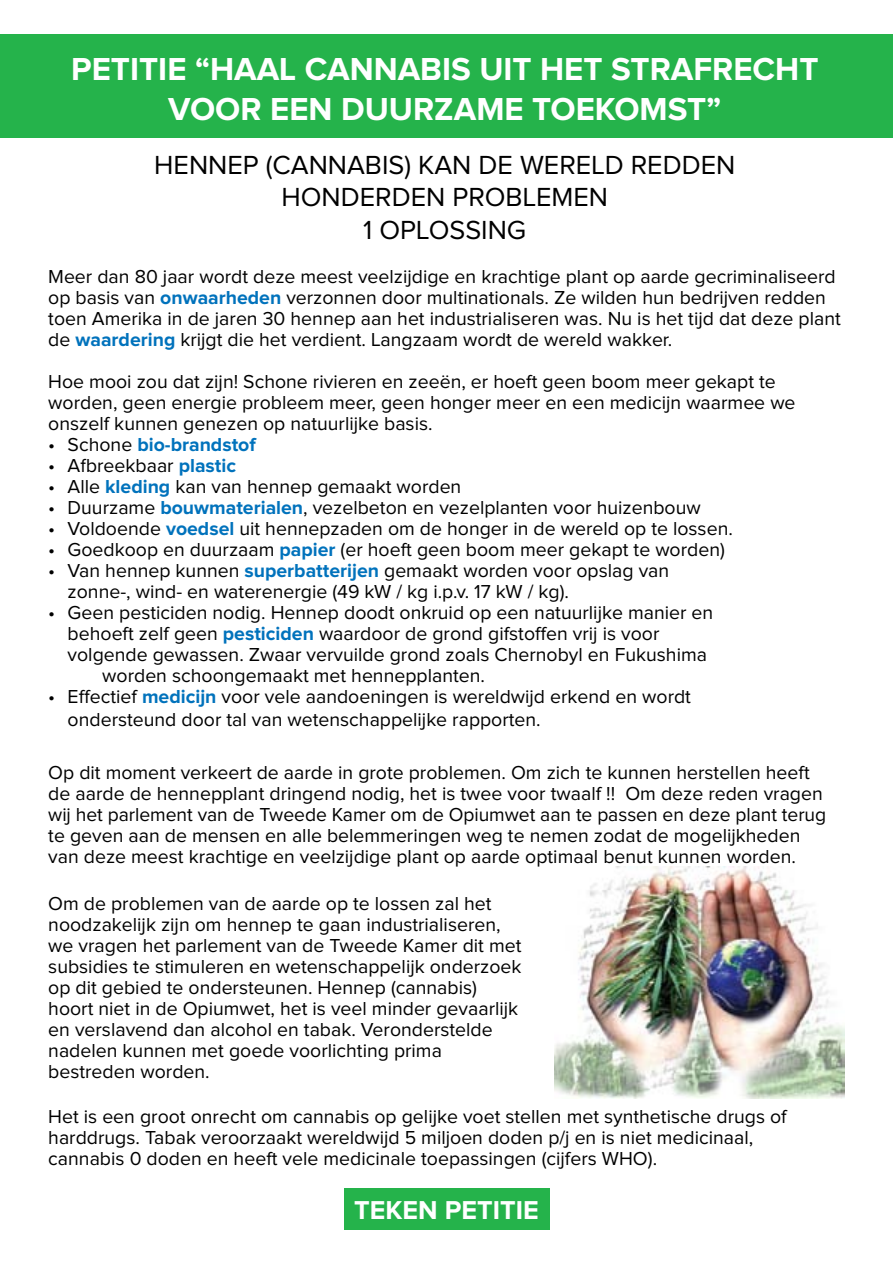
<style>
.page{position:relative;width:893px;height:1263px;background:#fff}
.page>*{position:absolute;margin:0;border:0;box-sizing:border-box;transform-origin:0 0}
.t1{font:700 33px/39.6px "Proxima Nova";color:#fff;text-align:center}
.t2{font:27.15px/32.5px "Proxima Nova";color:#000;text-align:center}
.t3{font:700 26.85px "Proxima Nova";color:#fff}
.t4{font:19.5px/21px "Proxima Nova";color:#000}
.t5{font:700 19.5px "Proxima Nova";color:#0072bc}
.s1{font-weight:700;color:#0072bc}
.s2{font-weight:400;color:#000}
</style>
<div class="page">
<div style="left:0;top:35px;width:893px;height:103px;background:#25b34b"></div>
<img style="left:554px;top:867px;width:291px;height:231px">
<div style="left:344px;top:1188px;width:205px;height:42px;background:#25b34b"></div>
<h1 class="t1" style="left:71px;top:51px;width:747px">petitie “HAAL CANNABIS UIT HET STRAFRECHT<br>VOOR EEN DUURZAME TOEKOMST”</h1>
<h2 class="t2" style="left:154px;top:150px;width:583px">HENNEP (CANNABIS) KAN DE WERELD REDDEN<br>HONDERDEN PROBLEMEN<br>1 OPLOSSING</h2>
<p class="t4" style="left:48px;top:267px;width:794px">Meer dan 80 jaar wordt deze meest veelzijdige en krachtige plant op aarde gecriminaliseerd op basis van <span class="s1">onwaarheden</span> verzonnen door multinationals. Ze wilden hun bedrijven redden toen Amerika in de jaren 30 hennep aan het industrialiseren was. Nu is het tijd dat deze plant de <span class="s1">waardering</span> krijgt die het verdient. Langzaam wordt de wereld wakker.</p>
<p class="t4" style="left:48px;top:372px;width:749px">Hoe mooi zou dat zijn! Schone rivieren en zeeën, er hoeft geen boom meer gekapt te worden, geen energie probleem meer, geen honger meer en een medicijn waarmee we onszelf kunnen genezen op natuurlijke basis.</p>
<p class="t5" style="left:48px;top:436px;width:209px"><span class="s2">• Schone</span> bio-brandstof</p>
<p class="t4" style="left:48px;top:456px;width:189px">• Afbreekbaar <span class="s1">plastic</span></p>
<p class="t4" style="left:48px;top:477px;width:415px">• Alle <span class="s1">kleding</span> kan van hennep gemaakt worden</p>
<p class="t4" style="left:48px;top:498px;width:654px">• Duurzame <span class="s1">bouwmaterialen</span>, vezelbeton en vezelplanten voor huizenbouw</p>
<p class="t4" style="left:48px;top:519px;width:686px">• Voldoende <span class="s1">voedsel</span> uit hennepzaden om de honger in de wereld op te lossen.</p>
<p class="t4" style="left:48px;top:540px;width:678px">• Goedkoop en duurzaam <span class="s1">papier</span> (er hoeft geen boom meer gekapt te worden)</p>
<p class="t4" style="left:68px;top:561px;width:603px;text-indent:-19px">• Van hennep kunnen <span class="s1">superbatterijen</span> gemaakt worden voor opslag van zonne-, wind- en waterenergie (49 kW / kg i.p.v. 17 kW / kg).</p>
<p class="t4" style="left:48px;top:603px;width:666px">• Geen pesticiden nodig. Hennep doodt onkruid op een natuurlijke manier en</p>
<p class="t4" style="left:68px;top:624px;width:593px">behoeft zelf geen <span class="s1">pesticiden</span> waardoor de grond gifstoffen vrij is voor</p>
<p class="t4" style="left:68px;top:645px;width:641px">volgende gewassen. Zwaar vervuilde grond zoals Chernobyl en Fukushima</p>
<p class="t4" style="left:102px;top:666px;width:384px">worden schoongemaakt met hennepplanten.</p>
<p class="t4" style="left:68px;top:685px;width:625px;line-height:23.4px;text-indent:-19px">• Effectief <span class="s1">medicijn</span> voor vele aandoeningen is wereldwijd erkend en wordt ondersteund door tal van wetenschappelijke rapporten.</p>
<p class="t4" style="left:48px;top:763px;width:779px">Op dit moment verkeert de aarde in grote problemen. Om zich te kunnen herstellen heeft de aarde de hennepplant dringend nodig, het is twee voor twaalf !! Om deze reden vragen wij het parlement van de Tweede Kamer om de Opiumwet aan te passen en deze plant terug te geven aan de mensen en alle belemmeringen weg te nemen zodat de mogelijkheden van deze meest krachtige en veelzijdige plant op aarde optimaal benut kunnen worden.</p>
<p class="t4" style="left:48px;top:894px;width:475px">Om de problemen van de aarde op te lossen zal het noodzakelijk zijn om hennep te gaan industrialiseren, we vragen het parlement van de Tweede Kamer dit met subsidies te stimuleren en wetenschappelijk onderzoek op dit gebied te ondersteunen. Hennep (cannabis) hoort niet in de Opiumwet, het is veel minder gevaarlijk en verslavend dan alcohol en tabak. Veronderstelde nadelen kunnen met goede voorlichting prima bestreden worden.</p>
<p class="t4" style="left:48px;top:1107px;width:740px">Het is een groot onrecht om cannabis op gelijke voet stellen met synthetische drugs of harddrugs. Tabak veroorzaakt wereldwijd 5 miljoen doden p/j en is niet medicinaal, cannabis 0 doden en heeft vele medicinale toepassingen (cijfers WHO).</p>
<h3 class="t3" style="left:354px;top:1197px;width:186px">Teken petitie</h3>
</div>
